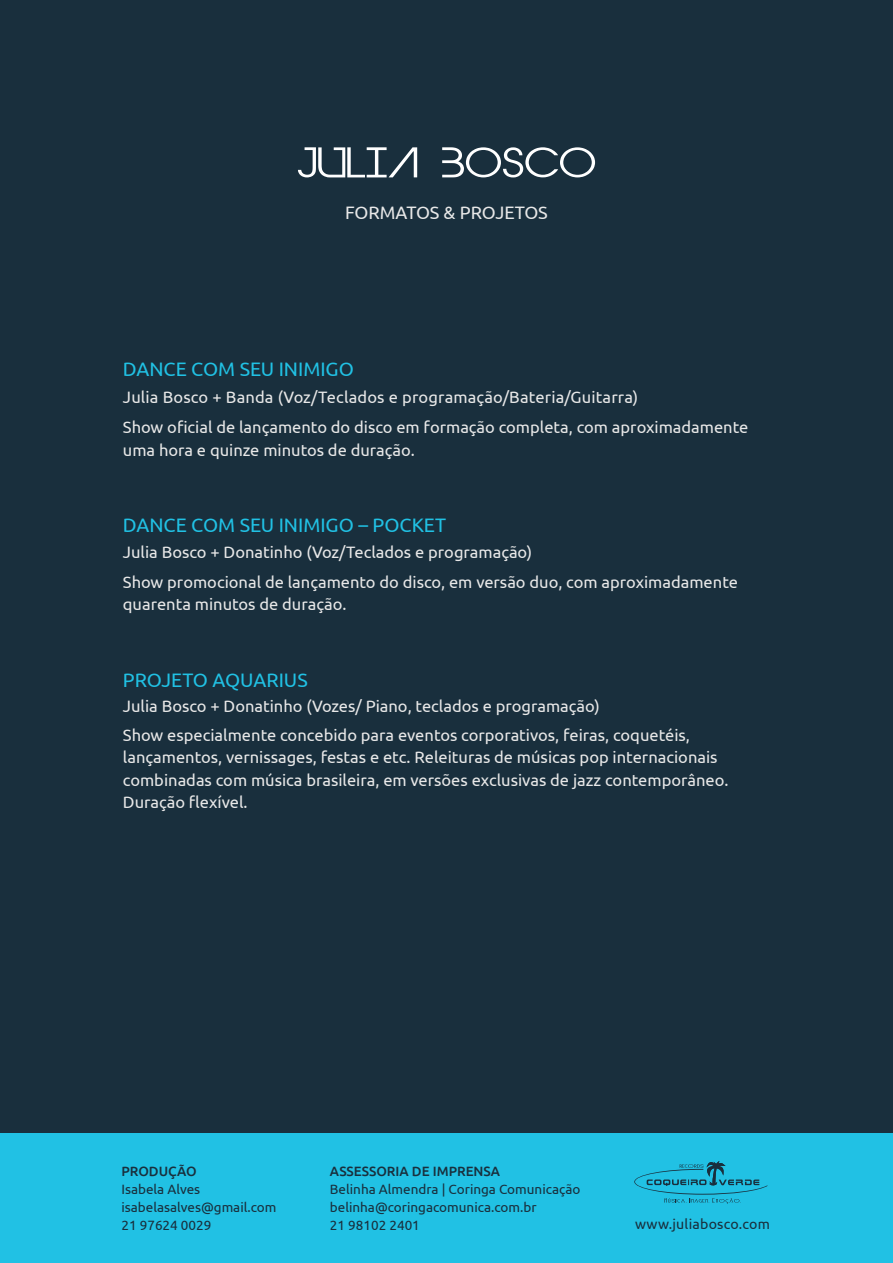
<style>
.page{position:relative;width:893px;height:1263px;background:#192f3d}
.page>*{position:absolute;margin:0;border:0;box-sizing:border-box;transform-origin:0 0}
.t1{font:19.5px "Ubuntu";color:#21c1e4}
.t2{font:18px "Ubuntu";letter-spacing:-.01em;color:#e8e8e8}
.t3{font:16.5px/30px "Ubuntu";color:#e8e8e8}
.t4{font:14.1px "Ubuntu";letter-spacing:.015em;color:#192f3d}
.t5{font:13.5px/18px "Ubuntu";color:#192f3d}
.t6{font:500 13.5px "Ubuntu";color:#192f3d}
</style>
<div class="page">
<svg style="left:298px;top:147px;width:119px;height:30px"></svg>
<svg style="left:442px;top:147px;width:153px;height:30px"></svg>
<div style="left:0;top:1133px;width:893px;height:130px;background:#21c1e4"></div>
<svg style="left:634px;top:1161px;width:134px;height:42px"></svg>
<p class="t2" style="left:345px;top:201px;width:204px">FORMATOS &amp; PROJETOS</p>
<p class="t1" style="left:123px;top:357px;width:232px">DANCE COM SEU INIMIGO</p>
<p class="t3" style="left:123px;top:382px;width:627px">Julia Bosco + Banda (Voz/Teclados e programação/Bateria/Guitarra)<br>Show oficial de lançamento do disco em formação completa, com aproximadamente</p>
<p class="t3" style="left:123px;top:434px;width:294px">uma hora e quinze minutos de duração.</p>
<p class="t1" style="left:123px;top:513px;width:325px">DANCE COM SEU INIMIGO – POCKET</p>
<p class="t3" style="left:123px;top:536px;width:617px">Julia Bosco + Donatinho (Voz/Teclados e programação)<br>Show promocional de lançamento do disco, em versão duo, com aproximadamente</p>
<p class="t3" style="left:123px;top:589px;width:225px">quarenta minutos de duração.</p>
<p class="t1" style="left:123px;top:668px;width:186px">PROJETO AQUARIUS</p>
<p class="t3" style="left:123px;top:692px;width:569px;line-height:28.5px">Julia Bosco + Donatinho (Vozes/ Piano, teclados e programação)<br>Show especialmente concebido para eventos corporativos, feiras, coquetéis,</p>
<p class="t3" style="left:123px;top:746px;width:607px;line-height:22.5px">lançamentos, vernissages, festas e etc. Releituras de músicas pop internacionais combinadas com música brasileira, em versões exclusivas de jazz contemporâneo.<br>Duração flexível.</p>
<p class="t6" style="left:121px;top:1162px;width:77px">PRODUÇÃO</p>
<p class="t5" style="left:121px;top:1179px;width:157px">Isabela Alves isabelasalves@gmail.com<br>21 97624 0029</p>
<p class="t6" style="left:330px;top:1162px;width:172px">ASSESSORIA DE IMPRENSA</p>
<p class="t5" style="left:330px;top:1179px;width:252px">Belinha Almendra | Coringa Comunicação belinha@coringacomunica.com.br<br>21 98102 2401</p>
<p class="t4" style="left:635px;top:1216px;width:136px">www.juliabosco.com</p>
</div>
